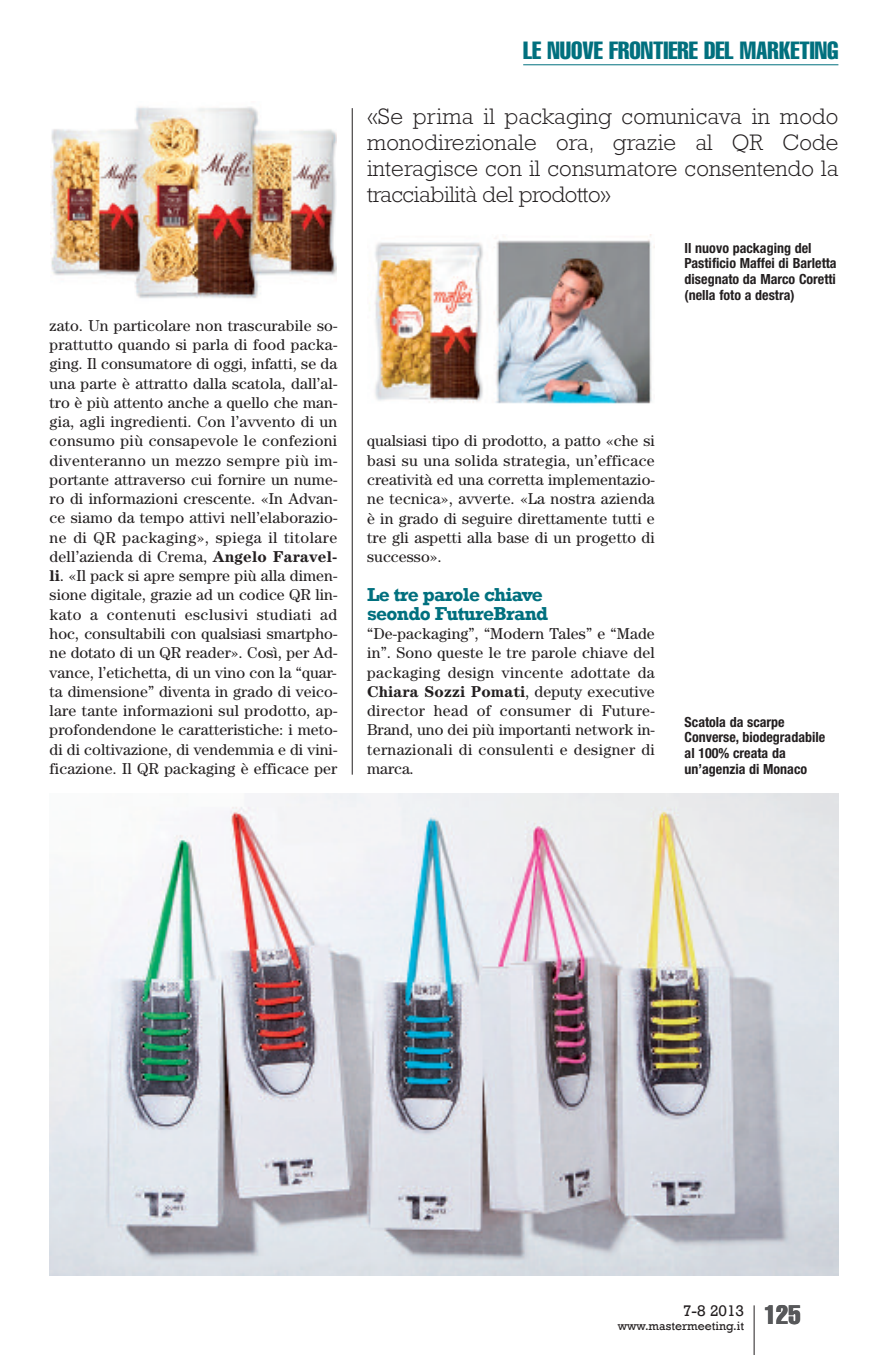
<style>
.page{position:relative;width:893px;height:1355px;background:#fff}
.page>*{position:absolute;margin:0;border:0;box-sizing:border-box;transform-origin:0 0}
.t1{font:extra-condensed 26.25px "Helvetica";color:#57585a}
.t2{font:extra-condensed 24.5px "Helvetica";color:#01707e}
.t3{font:300 22.75px/26.2px "Rockwell";letter-spacing:-.015em;color:#231f20;text-align:justify}
.t4{font:700 19.25px/19.2px "Rockwell";letter-spacing:-.035em;color:#01707e}
.t5{font:15.75px/19.2px "Century";letter-spacing:.01em;color:#231f20;text-align:justify}
.t6{font:15.75px "Rockwell";color:#231f20}
.t7{font:700 condensed 14px/15.8px "Helvetica Neue";color:#231f20}
.t8{font:12.25px "Rockwell";color:#231f20}
.s1{font-weight:700}
</style>
<div class="page">
<hr style="left:754px;top:1305px;width:1px;height:49px;background:#231f20">
<hr style="left:523px;top:64px;width:315px;height:1px;background:#01707e">
<hr style="left:352px;top:108px;width:1px;height:666px;background:#231f20">
<img style="left:50px;top:793px;width:788px;height:482px">
<img style="left:50px;top:107px;width:286px;height:192px">
<img style="left:369px;top:235px;width:286px;height:169px">
<p class="t5" style="left:50px;top:317px;width:289px">zato. Un particolare non trascurabile so&shy;prattutto quando si parla di food packa&shy;ging. Il consumatore di oggi, infatti, se da una parte è attratto dalla scatola, dall’al&shy;tro è più attento anche a quello che man&shy;gia, agli ingredienti. Con l’avvento di un consumo più consapevole le confezioni diventeranno un mezzo sempre più im&shy;portante attraverso cui fornire un nume&shy;ro di informazioni crescente. «In Advan&shy;ce siamo da tempo attivi nell’elaborazio&shy;ne di QR packaging», spiega il titolare dell’azienda di Crema, <span class="s1">Angelo Faravel&shy;li</span>. «Il pack si apre sempre più alla dimen&shy;sione digitale, grazie ad un codice QR lin&shy;kato a contenuti esclusivi studiati ad hoc, consultabili con qualsiasi smartpho&shy;ne dotato di un QR reader». Così, per Ad&shy;vance, l’etichetta, di un vino con la “quar&shy;ta dimensione” diventa in grado di veico&shy;lare tante informazioni sul prodotto, ap&shy;profondendone le caratteristiche: i meto&shy;di di coltivazione, di vendemmia e di vini&shy;ficazione. Il QR packaging è efficace per</p>
<h2 class="t2" style="left:523px;top:42px;width:317px">LE NUOVE FRONTIERE DEL MARKETING</h2>
<h3 class="t3" style="left:367px;top:105px;width:473px">«Se prima il packaging comunicava in modo monodirezionale ora, grazie al QR Code interagisce con il consumatore consentendo la tracciabilità del prodotto»</h3>
<p class="t7" style="left:685px;top:241px;width:154px">Il nuovo packaging del<br>Pastificio Maffei di Barletta disegnato da Marco Coretti (nella foto a destra)</p>
<p class="t5" style="left:367px;top:433px;width:289px">qualsiasi tipo di prodotto, a patto «che si basi su una solida strategia, un’efficace creatività ed una corretta implementazio&shy;ne tecnica», avverte. «La nostra azienda è in grado di seguire direttamente tutti e tre gli aspetti alla base di un progetto di successo».</p>
<p class="t4" style="left:367px;top:584px;width:182px">Le tre parole chiave seondo FutureBrand</p>
<p class="t5" style="left:367px;top:625px;width:289px">“De-packaging”, “Modern Tales” e “Made in”. Sono queste le tre parole chiave del packaging design vincente adottate da <span class="s1">Chiara Sozzi Pomati</span>, deputy executive director head of consumer di Future-Brand, uno dei più importanti network in&shy;ternazionali di consulenti e designer di marca.</p>
<p class="t7" style="left:685px;top:714px;width:142px">Scatola da scarpe<br>Converse, biodegradabile al 100% creata da un’agenzia di Monaco</p>
<p class="t6" style="left:683px;top:1300px;width:63px">7-8 2013</p>
<p class="t8" style="left:618px;top:1318px;width:128px">www.mastermeeting.it</p>
<h1 class="t1" style="left:764px;top:1305px;width:38px">125</h1>
</div>
